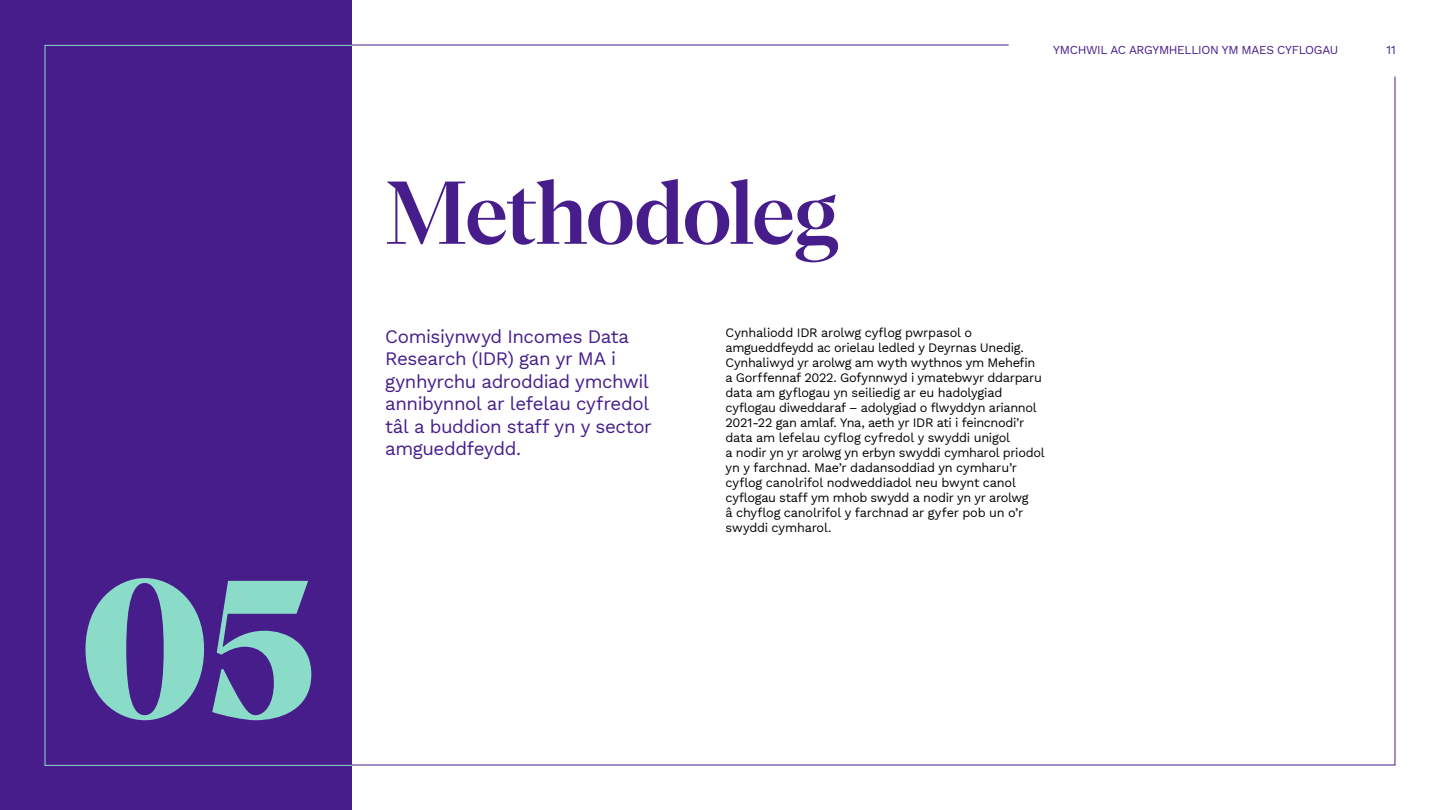
<style>
.page{position:relative;width:1440px;height:810px;background:#fff}
.page>*{position:absolute;margin:0;border:0;box-sizing:border-box;transform-origin:0 0}
.t1{font:900 195px "Para Supreme";color:#8adbc8}
.t2{font:500 87px "Para Supreme";letter-spacing:-.03em;color:#461d8b}
.t3{font:18.75px/22.5px "Work Sans";letter-spacing:-.02em;color:#461d8b}
.t4{font:12.75px/15px "Work Sans";letter-spacing:-.02em;color:#000}
.t5{font:12px "Work Sans";letter-spacing:-.03em;color:#461d8b}
</style>
<div class="page">
<hr style="left:352px;top:45px;width:657px;height:1px;background:#461d8b">
<div style="left:0;top:0;width:352px;height:810px;background:#461d8b"></div>
<h1 class="t1" style="left:78px;top:504px;width:242px">05</h1>
<p class="t5" style="left:1053px;top:41px;width:287px">YMCHWIL AC ARGYMHELLION YM MAES CYFLOGAU</p>
<p class="t5" style="left:1386px;top:41px;width:11px">11</p>
<h2 class="t2" style="left:385px;top:150px;width:457px">Methodoleg</h2>
<h3 class="t3" style="left:385px;top:324px;width:268px">Comisiynwyd Incomes Data<br>Research (IDR) gan yr MA i gynhyrchu adroddiad ymchwil annibynnol ar lefelau cyfredol tâl a buddion staff yn y sector amgueddfeydd.</h3>
<p class="t4" style="left:726px;top:325px;width:321px">Cynhaliodd IDR arolwg cyflog pwrpasol o amgueddfeydd ac orielau ledled y Deyrnas Unedig.<br>Cynhaliwyd yr arolwg am wyth wythnos ym Mehefin a Gorffennaf 2022. Gofynnwyd i ymatebwyr ddarparu data am gyflogau yn seiliedig ar eu hadolygiad cyflogau diweddaraf – adolygiad o flwyddyn ariannol 2021-22 gan amlaf. Yna, aeth yr IDR ati i feincnodi’r data am lefelau cyflog cyfredol y swyddi unigol<br>a nodir yn yr arolwg yn erbyn swyddi cymharol priodol yn y farchnad. Mae’r dadansoddiad yn cymharu’r cyflog canolrifol nodweddiadol neu bwynt canol cyflogau staff ym mhob swydd a nodir yn yr arolwg<br>â chyflog canolrifol y farchnad ar gyfer pob un o’r swyddi cymharol.</p>
</div>
